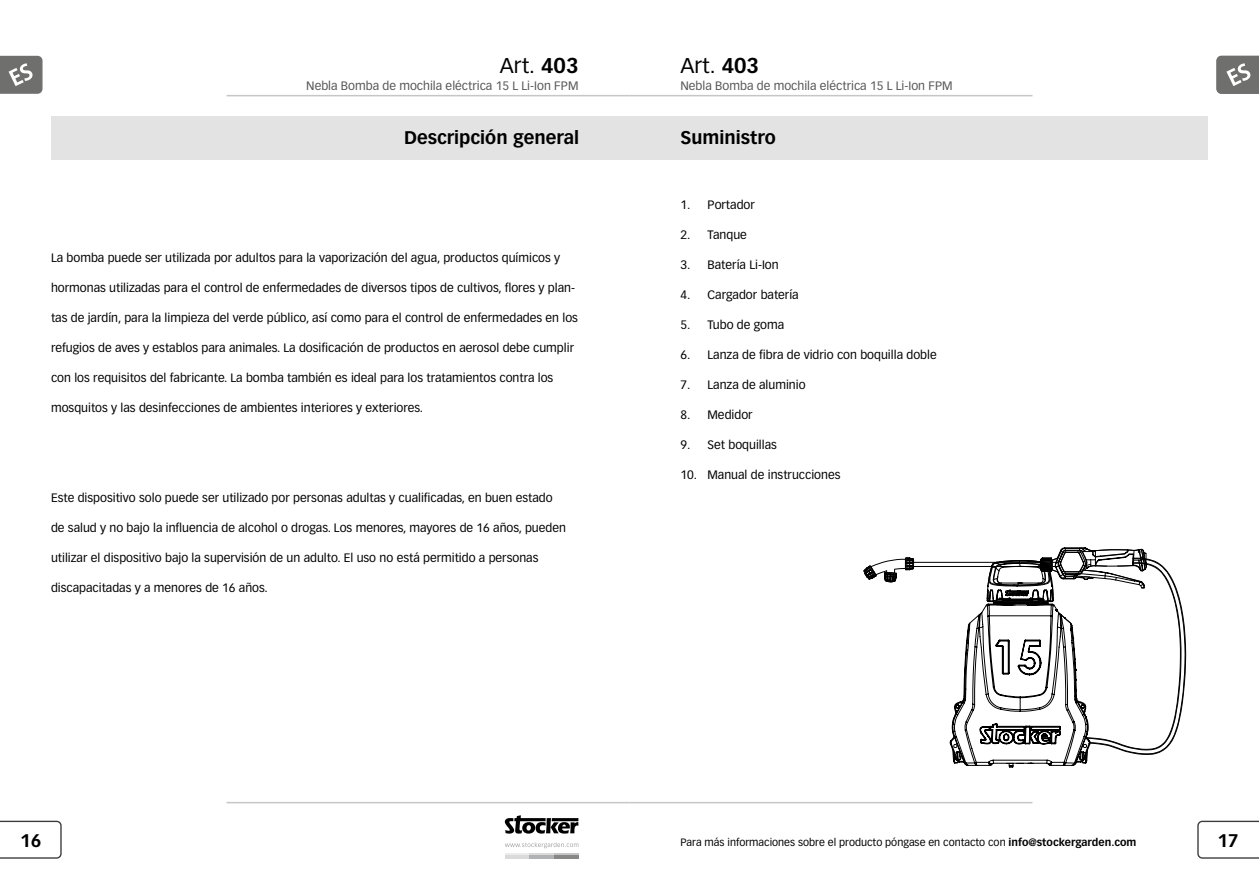
<style>
.page{position:relative;width:1259px;height:893px;background:#fff}
.page>*{position:absolute;margin:0;border:0;box-sizing:border-box;transform-origin:0 0}
.t1{font:21px "Vectora LT Std";color:#000}
.t2{font:700 18px "Vectora LT Std";color:#000}
.t3{font:12px "Vectora LT Std";color:#000}
.t4{font:12px "Vectora LT Std";color:#565656}
.t5{font:10.5px "Vectora LT Std";color:#000}
.s1{font-weight:700}
</style>
<div class="page">
<svg style="left:1197px;top:821px;width:62px;height:38px"></svg>
<svg style="left:0;top:821px;width:62px;height:38px"></svg>
<hr style="left:226px;top:95px;width:403px;height:1px;background:#c5c6c6">
<hr style="left:629px;top:95px;width:403px;height:1px;background:#c5c6c6">
<svg style="left:1216px;top:56px;width:43px;height:38px"></svg>
<svg style="left:0;top:56px;width:43px;height:38px"></svg>
<hr style="left:226px;top:802px;width:403px;height:1px;background:#c5c6c6">
<hr style="left:629px;top:802px;width:403px;height:1px;background:#c5c6c6">
<svg style="left:505px;top:815px;width:73px;height:19px"></svg>
<svg style="left:505px;top:842px;width:73px;height:6px"></svg>
<hr style="left:505px;top:853px;width:24px;height:2px;background:#ececed">
<hr style="left:529px;top:853px;width:25px;height:2px;background:#dadada">
<hr style="left:554px;top:853px;width:24px;height:2px;background:#c5c6c6">
<hr style="left:505px;top:855px;width:24px;height:4px;background:#dadada">
<hr style="left:529px;top:855px;width:25px;height:4px;background:#b1b2b3">
<hr style="left:554px;top:855px;width:24px;height:4px;background:#878786">
<div style="left:51px;top:116px;width:578px;height:44px;background:#e3e3e3"></div>
<div style="left:629px;top:116px;width:579px;height:44px;background:#e3e3e3"></div>
<svg style="left:863px;top:547px;width:323px;height:257px"></svg>
<h1 class="t1" style="left:500px;top:53px;width:80px">Art. <span class="s1">403</span></h1>
<p class="t4" style="left:306px;top:79px;width:274px">Nebla Bomba de mochila eléctrica 15 L Li-Ion FPM</p>
<h1 class="t1" style="left:680px;top:53px;width:80px">Art. <span class="s1">403</span></h1>
<p class="t4" style="left:680px;top:79px;width:274px">Nebla Bomba de mochila eléctrica 15 L Li-Ion FPM</p>
<h2 class="t2" style="left:404px;top:126px;width:176px">Descripción general</h2>
<h2 class="t2" style="left:680px;top:126px;width:97px">Suministro</h2>
<p class="t3" style="left:51px;top:251px;width:511px">La bomba puede ser utilizada por adultos para la vaporización del agua, productos químicos y</p>
<p class="t3" style="left:51px;top:281px;width:525px">hormonas utilizadas para el control de enfermedades de diversos tipos de cultivos, flores y plan-</p>
<p class="t3" style="left:51px;top:311px;width:528px">tas de jardín, para la limpieza del verde público, así como para el control de enfermedades en los</p>
<p class="t3" style="left:51px;top:341px;width:524px">refugios de aves y establos para animales. La dosificación de productos en aerosol debe cumplir</p>
<p class="t3" style="left:51px;top:371px;width:504px">con los requisitos del fabricante. La bomba también es ideal para los tratamientos contra los</p>
<p class="t3" style="left:51px;top:401px;width:374px">mosquitos y las desinfecciones de ambientes interiores y exteriores.</p>
<p class="t3" style="left:51px;top:491px;width:503px">Este dispositivo solo puede ser utilizado por personas adultas y cualificadas, en buen estado</p>
<p class="t3" style="left:51px;top:521px;width:516px">de salud y no bajo la influencia de alcohol o drogas. Los menores, mayores de 16 años, pueden</p>
<p class="t3" style="left:51px;top:551px;width:489px">utilizar el dispositivo bajo la supervisión de un adulto. El uso no está permitido a personas</p>
<p class="t3" style="left:51px;top:581px;width:218px">discapacitadas y a menores de 16 años.</p>
<p class="t3" style="left:680px;top:198px;width:76px">1. Portador</p>
<p class="t3" style="left:680px;top:228px;width:68px">2. Tanque</p>
<p class="t3" style="left:680px;top:258px;width:100px">3. Batería Li-Ion</p>
<p class="t3" style="left:680px;top:288px;width:120px">4. Cargador batería</p>
<p class="t3" style="left:680px;top:318px;width:105px">5. Tubo de goma</p>
<p class="t3" style="left:680px;top:348px;width:258px">6. Lanza de fibra de vidrio con boquilla doble</p>
<p class="t3" style="left:680px;top:378px;width:127px">7. Lanza de aluminio</p>
<p class="t3" style="left:680px;top:408px;width:74px">8. Medidor</p>
<p class="t3" style="left:680px;top:438px;width:98px">9. Set boquillas</p>
<p class="t3" style="left:680px;top:468px;width:161px">10. Manual de instrucciones</p>
<h2 class="t2" style="left:20px;top:829px;width:23px">16</h2>
<h2 class="t2" style="left:1217px;top:829px;width:23px">17</h2>
<p class="t5" style="left:680px;top:836px;width:457px">Para más informaciones sobre el producto póngase en contacto con <span class="s1">info@stockergarden.com</span></p>
</div>
